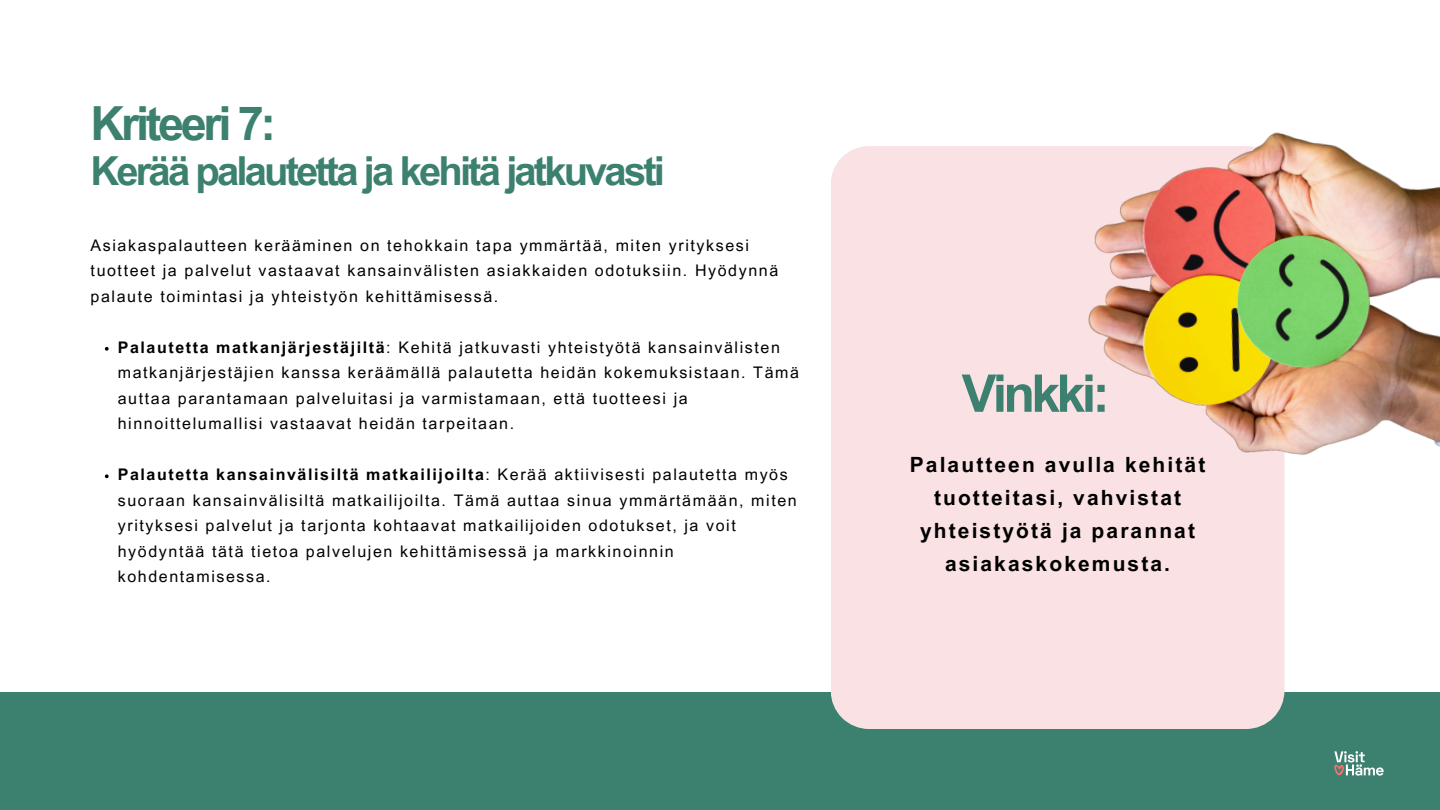
<style>
.page{position:relative;width:1440px;height:810px;background:#fff}
.page>*{position:absolute;margin:0;border:0;box-sizing:border-box;transform-origin:0 0}
.t1{font:700 52px "Arial MT Pro";letter-spacing:-.07em;color:#3c806f}
.t2{font:700 47px "Arial MT Pro";letter-spacing:-.07em;color:#3c806f}
.t3{font:700 40px "Arial MT Pro";letter-spacing:-.07em;color:#3c806f}
.t4{font:700 21px/33px "Arial MT Pro";letter-spacing:.1em;color:#000;text-align:center}
.t5{font:16px/25.5px "Arial MT Pro";letter-spacing:.1em;color:#000}
.s1{font-weight:700}
</style>
<div class="page">
<div style="left:0;top:692px;width:1440px;height:118px;background:#3c806f"></div>
<div style="left:831px;top:146px;width:453px;height:583px;background:#f9e1e4"></div>
<svg style="left:1334px;top:751px;width:50px;height:25px"></svg>
<img style="left:1024px;top:132px;width:416px;height:430px">
<svg style="left:105px;top:347px;width:4px;height:4px"></svg>
<svg style="left:105px;top:474px;width:4px;height:4px"></svg>
<p class="t2" style="left:91px;top:106px;width:187px">Kriteeri 7:</p>
<p class="t3" style="left:91px;top:156px;width:576px">Kerää palautetta ja kehitä jatkuvasti</p>
<h2 class="t5" style="left:91px;top:235px;width:689px">Asiakaspalautteen kerääminen on tehokkain tapa ymmärtää, miten yrityksesi tuotteet ja palvelut vastaavat kansainvälisten asiakkaiden odotuksiin. Hyödynnä palaute toimintasi ja yhteistyön kehittämisessä.</h2>
<h1 class="t5" style="left:118px;top:337px;width:683px"><span class="s1">Palautetta matkanjärjestäjiltä</span>: Kehitä jatkuvasti yhteistyötä kansainvälisten matkanjärjestäjien kanssa keräämällä palautetta heidän kokemuksistaan. Tämä auttaa parantamaan palveluitasi ja varmistamaan, että tuotteesi ja hinnoittelumallisi vastaavat heidän tarpeitaan.</h1>
<p class="t5" style="left:118px;top:464px;width:680px"><span class="s1">Palautetta kansainvälisiltä matkailijoilta</span>: Kerää aktiivisesti palautetta myös suoraan kansainvälisiltä matkailijoilta. Tämä auttaa sinua ymmärtämään, miten yrityksesi palvelut ja tarjonta kohtaavat matkailijoiden odotukset, ja voit hyödyntää tätä tietoa palvelujen kehittämisessä ja markkinoinnin kohdentamisessa.</p>
<p class="t1" style="left:962px;top:374px;width:150px">Vinkki:</p>
<p class="t4" style="left:910px;top:451px;width:297px">Palautteen avulla kehität tuotteitasi, vahvistat yhteistyötä ja parannat asiakaskokemusta.</p>
</div>
